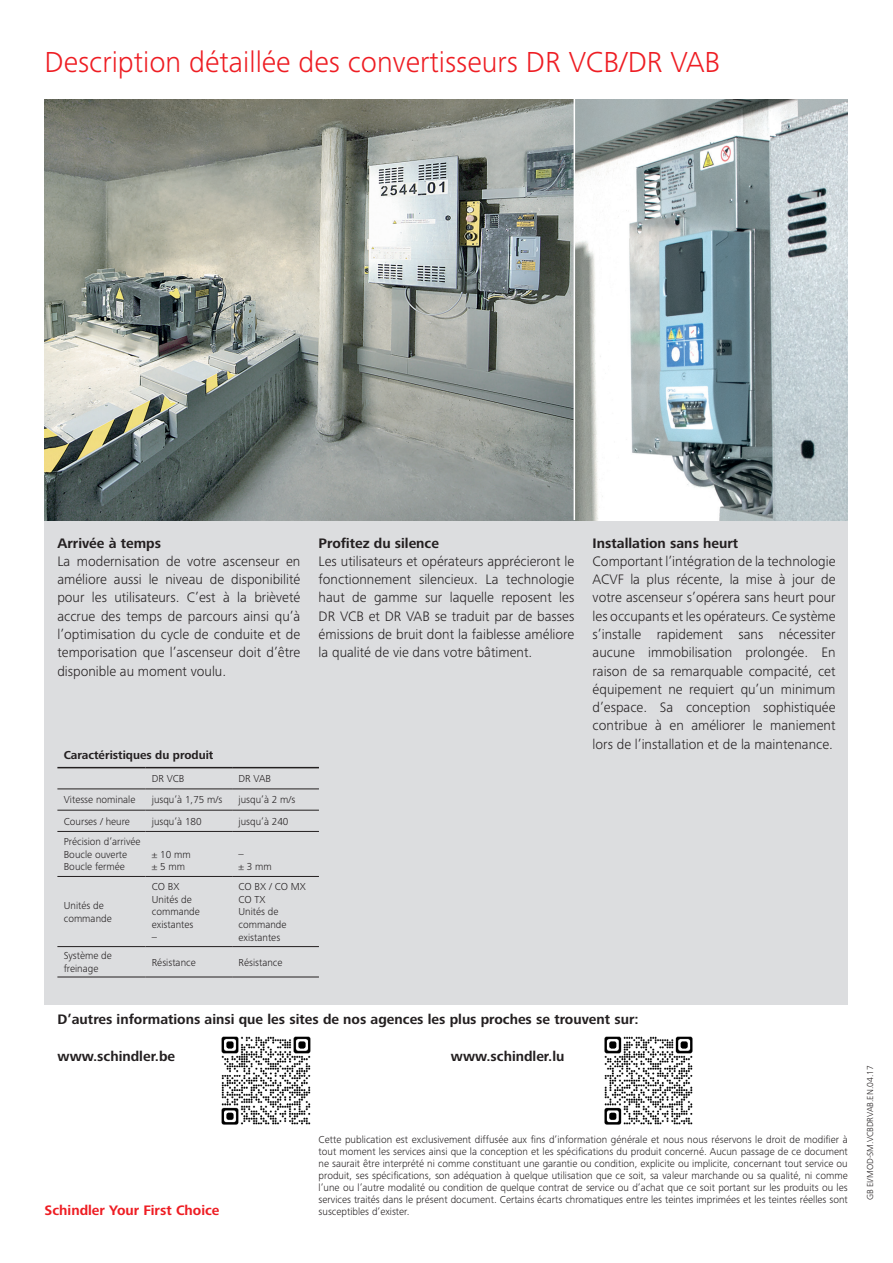
<style>
.page{position:relative;width:893px;height:1263px;background:#fff}
.page>*{position:absolute;margin:0;border:0;box-sizing:border-box;transform-origin:0 0}
.head_30_rot{font:300 30px "Frutiger Next LTW1 G";color:#ee1d23}
.UT{font:300 14.25px/18.3px "Frutiger Next LTW1 G";color:#231f20;text-align:justify}
.Text_9_5_pt_light_bl{font:700 14.25px "Frutiger Next LTW1 G";color:#231f20}
.UT-2{font:700 14.25px "Frutiger Next LTW1 G";color:#231f20}
.Fussnote_fett_rot{font:700 14.25px "Frutiger Next LTW1 G";color:#ee1d23}
.t1{font:700 12px "Frutiger Next LTW1 G";color:#231f20}
.Text_9_5_pt_bold_bla{font:300 10.5px/12px "Frutiger Next LTW1 G";color:#231f20}
.Legende{font:300 9px "Frutiger Next LTW1 G";color:#231f20}
</style>
<div class="page">
<div style="left:45px;top:99px;width:803px;height:906px;background:#dcdddf"></div>
<img style="left:221px;top:1036px;width:90px;height:89px">
<img style="left:604px;top:1036px;width:89px;height:89px">
<img style="left:45px;top:99px;width:529px;height:421px">
<svg style="left:575px;top:99px;width:273px;height:421px;background:#aebabd"></svg>
<hr style="left:574px;top:99px;width:1px;height:421px;background:#fff">
<hr style="left:57px;top:789px;width:88px;height:1px;background:#231f20">
<hr style="left:145px;top:789px;width:87px;height:1px;background:#231f20">
<hr style="left:232px;top:789px;width:87px;height:1px;background:#231f20">
<hr style="left:57px;top:810px;width:88px;height:1px;background:#231f20">
<hr style="left:145px;top:810px;width:87px;height:1px;background:#231f20">
<hr style="left:232px;top:810px;width:87px;height:1px;background:#231f20">
<hr style="left:57px;top:831px;width:88px;height:1px;background:#231f20">
<hr style="left:145px;top:831px;width:87px;height:1px;background:#231f20">
<hr style="left:232px;top:831px;width:87px;height:1px;background:#231f20">
<hr style="left:57px;top:767px;width:88px;height:1px;background:#231f20">
<hr style="left:145px;top:767px;width:87px;height:1px;background:#231f20">
<hr style="left:232px;top:767px;width:87px;height:1px;background:#231f20">
<hr style="left:57px;top:876px;width:88px;height:1px;background:#231f20">
<hr style="left:145px;top:876px;width:87px;height:1px;background:#231f20">
<hr style="left:232px;top:876px;width:87px;height:1px;background:#231f20">
<hr style="left:57px;top:946px;width:88px;height:1px;background:#231f20">
<hr style="left:145px;top:946px;width:87px;height:1px;background:#231f20">
<hr style="left:232px;top:946px;width:87px;height:1px;background:#231f20">
<hr style="left:57px;top:977px;width:88px;height:1px;background:#231f20">
<hr style="left:145px;top:977px;width:87px;height:1px;background:#231f20">
<hr style="left:232px;top:977px;width:87px;height:1px;background:#231f20">
<p class="head_30_rot" style="left:45px;top:45px;width:677px">Description détaillée des convertisseurs DR VCB/DR VAB</p>
<p class="UT-2" style="left:57px;top:535px;width:105px">Arrivée à temps</p>
<p class="UT" style="left:57px;top:552px;width:244px">La modernisation de votre ascenseur en améliore aussi le niveau de disponibilité pour les utilisateurs. C’est à la brièveté accrue des temps de parcours ainsi qu’à l’optimisation du cycle de conduite et de temporisation que l’ascenseur doit d’être disponible au moment voulu.</p>
<p class="UT-2" style="left:319px;top:535px;width:122px">Profitez du silence</p>
<p class="UT" style="left:319px;top:552px;width:257px">Les utilisateurs et opérateurs apprécieront le fonctionnement silencieux. La technologie haut de gamme sur laquelle reposent les DR VCB et DR VAB se traduit par de basses émissions de bruit dont la faiblesse améliore la qualité de vie dans votre bâtiment.</p>
<p class="t1" style="left:64px;top:748px;width:151px">Caractéristiques du produit</p>
<p class="Text_9_5_pt_bold_bla" style="left:152px;top:773px;width:34px">DR VCB</p>
<p class="Text_9_5_pt_bold_bla" style="left:239px;top:773px;width:34px">DR VAB</p>
<p class="Text_9_5_pt_bold_bla" style="left:64px;top:794px;width:73px">Vitesse nominale</p>
<p class="Text_9_5_pt_bold_bla" style="left:152px;top:794px;width:72px">jusqu’à 1,75 m/s</p>
<p class="Text_9_5_pt_bold_bla" style="left:239px;top:794px;width:58px">jusqu’à 2 m/s</p>
<p class="Text_9_5_pt_bold_bla" style="left:64px;top:815px;width:68px">Courses / heure</p>
<p class="Text_9_5_pt_bold_bla" style="left:152px;top:815px;width:51px">jusqu’à 180</p>
<p class="Text_9_5_pt_bold_bla" style="left:239px;top:815px;width:51px">jusqu’à 240</p>
<p class="Text_9_5_pt_bold_bla" style="left:64px;top:836px;width:78px">Précision d’arrivée</p>
<p class="Text_9_5_pt_bold_bla" style="left:64px;top:848px;width:65px">Boucle ouverte</p>
<p class="Text_9_5_pt_bold_bla" style="left:64px;top:861px;width:63px">Boucle fermée</p>
<p class="Text_9_5_pt_bold_bla" style="left:152px;top:848px;width:40px">± 10 mm</p>
<p class="Text_9_5_pt_bold_bla" style="left:152px;top:861px;width:35px">± 5 mm</p>
<p class="Text_9_5_pt_bold_bla" style="left:239px;top:848px;width:7px">–</p>
<p class="Text_9_5_pt_bold_bla" style="left:239px;top:861px;width:35px">± 3 mm</p>
<p class="Text_9_5_pt_bold_bla" style="left:64px;top:899px;width:49px;line-height:12.6px">Unités de commande</p>
<p class="Text_9_5_pt_bold_bla" style="left:152px;top:881px;width:29px">CO BX</p>
<p class="Text_9_5_pt_bold_bla" style="left:152px;top:893px;width:49px;line-height:12.6px">Unités de commande existantes</p>
<p class="Text_9_5_pt_bold_bla" style="left:152px;top:931px;width:7px">–</p>
<p class="Text_9_5_pt_bold_bla" style="left:239px;top:881px;width:69px">CO BX / CO MX</p>
<p class="Text_9_5_pt_bold_bla" style="left:239px;top:893px;width:29px">CO TX</p>
<p class="Text_9_5_pt_bold_bla" style="left:239px;top:905px;width:49px;line-height:12.6px">Unités de commande existantes</p>
<p class="Text_9_5_pt_bold_bla" style="left:64px;top:949px;width:50px;line-height:12.6px">Système de freinage</p>
<p class="Text_9_5_pt_bold_bla" style="left:152px;top:956px;width:45px">Résistance</p>
<p class="Text_9_5_pt_bold_bla" style="left:239px;top:956px;width:45px">Résistance</p>
<p class="UT-2" style="left:593px;top:535px;width:147px">Installation sans heurt</p>
<p class="UT" style="left:593px;top:552px;width:244px">Comportant l’intégration de la technologie ACVF la plus récente, la mise à jour de votre ascenseur s’opérera sans heurt pour les occupants et les opérateurs. Ce système s’installe rapidement sans nécessiter aucune immobilisation prolongée. En raison de sa remarquable compacité, cet équipement ne requiert qu’un minimum d’espace. Sa conception sophistiquée contribue à en améliorer le maniement lors de l’installation et de la maintenance.</p>
<p class="Text_9_5_pt_light_bl" style="left:58px;top:1011px;width:583px">D’autres informations ainsi que les sites de nos agences les plus proches se trouvent sur:</p>
<p class="Text_9_5_pt_light_bl" style="left:58px;top:1048px;width:119px">www.schindler.be</p>
<p class="Text_9_5_pt_light_bl" style="left:451px;top:1048px;width:115px">www.schindler.lu</p>
<p class="Fussnote_fett_rot" style="left:45px;top:1202px;width:176px">Schindler Your First Choice</p>
<p class="Text_9_5_pt_bold_bla" style="left:319px;top:1133px;width:531px;text-align:justify">Cette publication est exclusivement diffusée aux fins d’information générale et nous nous réservons le droit de modifier à tout moment les services ainsi que la conception et les spécifications du produit concerné. Aucun passage de ce document ne saurait être interprété ni comme constituant une garantie ou condition, explicite ou implicite, concernant tout service ou produit, ses spécifications, son adéquation à quelque utilisation que ce soit, sa valeur marchande ou sa qualité, ni comme l’une ou l’autre modalité ou condition de quelque contrat de service ou d’achat que ce soit portant sur les produits ou les services traités dans le présent document. Certains écarts chromatiques entre les teintes imprimées et les teintes réelles sont susceptibles d’exister.</p>
<p class="Legende" style="left:865px;top:1200px;width:136px;rotate:-90deg">GB EI/MOD-SM.VCBDRVAB.EN.04.17</p>
</div>
